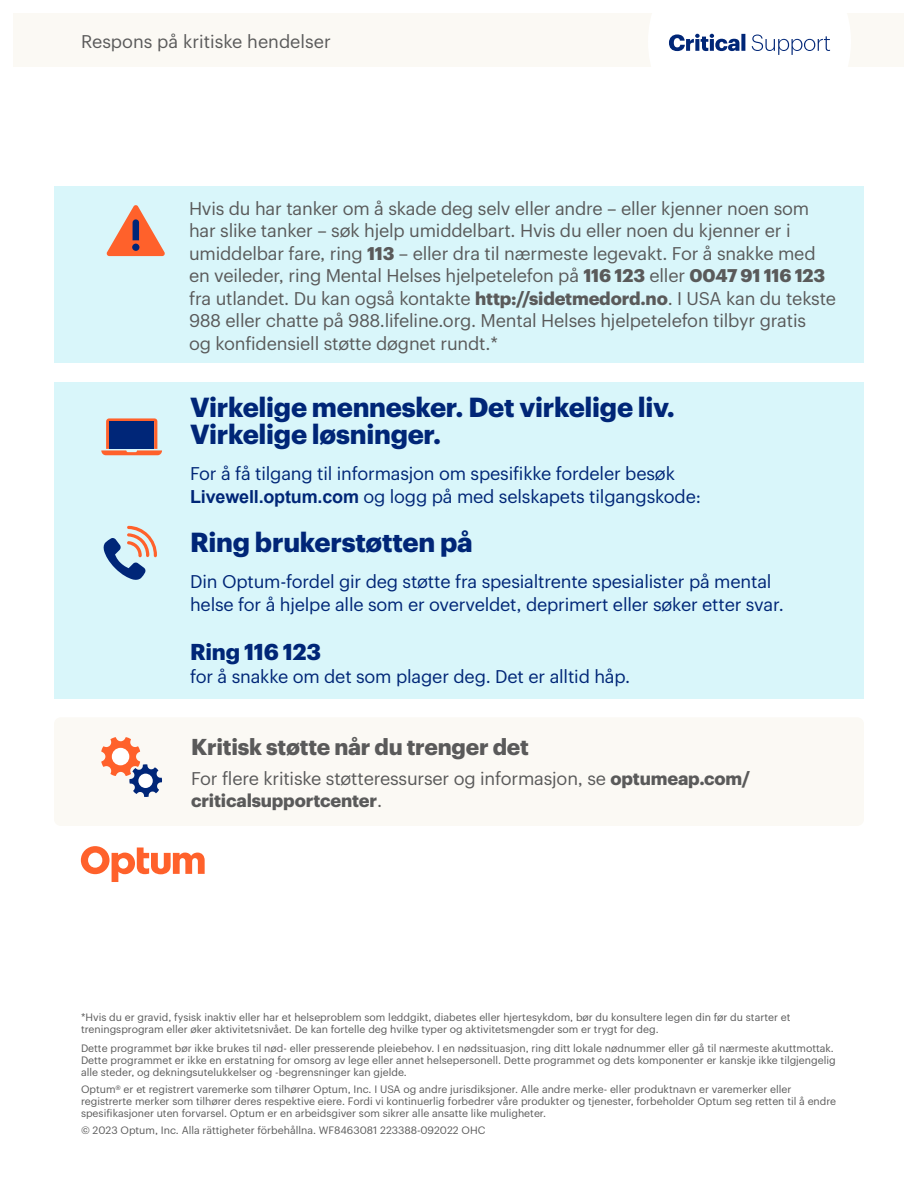
<style>
.page{position:relative;width:918px;height:1188px;background:#fff}
.page>*{position:absolute;margin:0;border:0;box-sizing:border-box;transform-origin:0 0}
.Body{font:700 27px/27px "Graphik UHG";letter-spacing:-.01em;color:#002677}
.Section_Subhead{font:700 22.5px "Graphik UHG";letter-spacing:-.01em;color:#5a5a5a}
.Body-2{font:700 22.5px "Graphik UHG";letter-spacing:-.01em;color:#002677}
.Body-3{font:18px/22.5px "Graphik UHG";letter-spacing:-.01em;color:#5a5a5a}
.Body-4{font:18px/22.5px "Graphik UHG";letter-spacing:-.01em;color:#002677}
.Disclaimer_Copyright{font:10.5px/12px "Graphik UHG";color:#5a5a5a}
.s1{font-weight:700}
.s2{font-family:"Arial";font-weight:700}
</style>
<div class="page">
<div style="left:14px;top:14px;width:890px;height:54px;background:#fbf9f4"></div>
<svg style="left:648px;top:13px;width:203px;height:55px"></svg>
<svg style="left:81px;top:846px;width:124px;height:36px"></svg>
<div style="left:54px;top:187px;width:810px;height:176px;background:#d9f6fa"></div>
<svg style="left:106px;top:205px;width:59px;height:51px"></svg>
<div style="left:54px;top:717px;width:810px;height:109px;background:#fbf9f4;border-radius:7px"></div>
<svg style="left:101px;top:737px;width:61px;height:60px"></svg>
<div style="left:138px;top:774px;width:15px;height:14px;background:#fff;border-radius:50%"></div>
<div style="left:54px;top:382px;width:810px;height:317px;background:#d9f6fa"></div>
<svg style="left:101px;top:418px;width:61px;height:37px"></svg>
<div style="left:109px;top:422px;width:45px;height:27px;background:#002678"></div>
<svg style="left:103px;top:526px;width:54px;height:54px"></svg>
<p class="Body-3" style="left:81px;top:29px;width:251px">Respons på kritiske hendelser</p>
<p class="Body-3" style="left:189px;top:195px;width:649px">Hvis du har tanker om å skade deg selv eller andre – eller kjenner noen som har slike tanker – søk hjelp umiddelbart. Hvis du eller noen du kjenner er i umiddelbar fare, ring <span class="s1">113</span> – eller dra til nærmeste legevakt. For å snakke med en veileder, ring Mental Helses hjelpetelefon på <span class="s1">116 123</span> eller <span class="s1">0047 91 116 123 </span>fra utlandet. Du kan også kontakte <span class="s1">http://sidetmedord.no</span>. I USA kan du tekste 988 eller chatte på 988.lifeline.org. Mental Helses hjelpetelefon tilbyr gratis<br>og konfidensiell støtte døgnet rundt.*</p>
<p class="Body" style="left:190px;top:392px;width:486px">Virkelige mennesker. Det virkelige liv.<br>Virkelige løsninger.</p>
<p class="Body-4" style="left:190px;top:461px;width:512px">For å få tilgang til informasjon om spesifikke fordeler besøk<br><span class="s2">Livewell.optum.com</span> og logg på med selskapets tilgangskode:</p>
<p class="Body" style="left:190px;top:527px;width:284px">Ring brukerstøtten på</p>
<p class="Body-4" style="left:190px;top:569px;width:595px">Din Optum-fordel gir deg støtte fra spesialtrente spesialister på mental helse for å hjelpe alle som er overveldet, deprimert eller søker etter svar.</p>
<p class="Body-2" style="left:190px;top:635px;width:132px">Ring 116 123</p>
<p class="Body-4" style="left:190px;top:664px;width:442px">for å snakke om det som plager deg. Det er alltid håp.</p>
<p class="Section_Subhead" style="left:191px;top:730px;width:339px">Kritisk støtte når du trenger det</p>
<p class="Body-3" style="left:191px;top:765px;width:560px">For flere kritiske støtteressurser og informasjon, se <span class="s1">optumeap.com/ criticalsupportcenter</span>.</p>
<p class="Disclaimer_Copyright" style="left:81px;top:1010px;width:711px">*Hvis du er gravid, fysisk inaktiv eller har et helseproblem som leddgikt, diabetes eller hjertesykdom, bør du konsultere legen din før du starter et treningsprogram eller øker aktivitetsnivået. De kan fortelle deg hvilke typer og aktivitetsmengder som er trygt for deg.</p>
<p class="Disclaimer_Copyright" style="left:81px;top:1041px;width:756px">Dette programmet bør ikke brukes til nød- eller presserende pleiebehov. I en nødssituasjon, ring ditt lokale nødnummer eller gå til nærmeste akuttmottak.<br>Dette programmet er ikke en erstatning for omsorg av lege eller annet helsepersonell. Dette programmet og dets komponenter er kanskje ikke tilgjengelig alle steder, og dekningsutelukkelser og -begrensninger kan gjelde.</p>
<p class="Disclaimer_Copyright" style="left:81px;top:1082px;width:757px">Optum® er et registrert varemerke som tilhører Optum, Inc. I USA og andre jurisdiksjoner. Alle andre merke- eller produktnavn er varemerker eller registrerte merker som tilhører deres respektive eiere. Fordi vi kontinuerlig forbedrer våre produkter og tjenester, forbeholder Optum seg retten til å endre spesifikasjoner uten forvarsel. Optum er en arbeidsgiver som sikrer alle ansatte like muligheter.</p>
<p class="Disclaimer_Copyright" style="left:81px;top:1123px;width:406px">© 2023 Optum, Inc. Alla rättigheter förbehållna. WF8463081 223388-092022 OHC</p>
</div>
